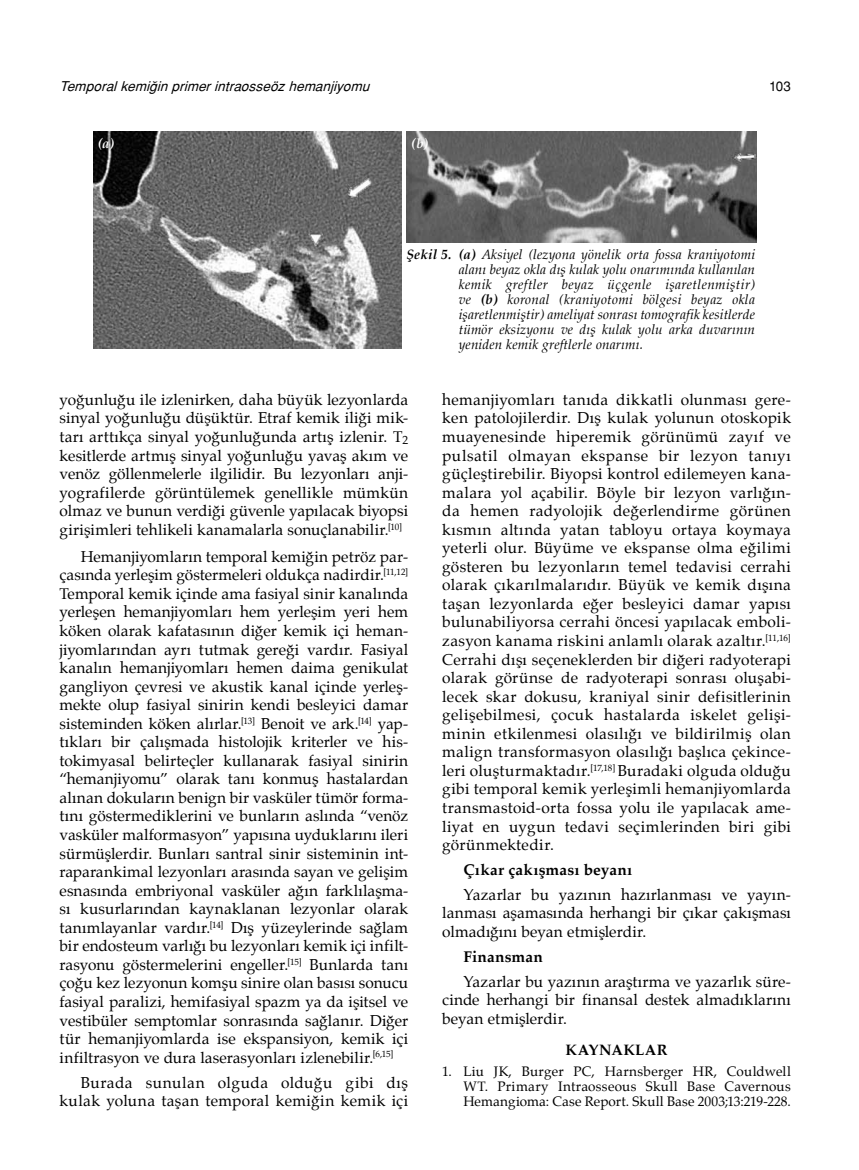
<style>
.page{position:relative;width:859px;height:1170px;background:#fff}
.page>*{position:absolute;margin:0;border:0;box-sizing:border-box;transform-origin:0 0}
.t1{font:15.45px/18.6px "Palatino";letter-spacing:.015em;color:#000;text-align:justify}
.t2{font:700 15.45px "Palatino";letter-spacing:.015em;color:#000}
.t3{font:700 15px "Palatino";letter-spacing:.02em;color:#000}
.t4{font:italic 13.5px/15px "Palatino";letter-spacing:.01em;color:#000;text-align:justify}
.t5{font:13.5px/15px "Palatino";letter-spacing:.01em;color:#000;text-align:justify}
.t6{font:italic 13.5px "Helvetica Normal Tr";color:#000}
.t7{font:italic 700 13.5px "Palatino";color:#fff}
.t8{font:13.5px "Helvetica Normal Tr";color:#000}
.s1{font-weight:700}
</style>
<div class="page">
<img style="left:406px;top:132px;width:350px;height:111px">
<img style="left:93px;top:132px;width:309px;height:217px">
<p class="t6" style="left:60px;top:78px;width:316px">Temporalkemiğinprimerintraosseözhemanjiyomu</p>
<p class="t8" style="left:769px;top:78px;width:23px">103</p>
<p class="t7" style="left:98px;top:135px;width:18px">(a)</p>
<p class="t7" style="left:411px;top:135px;width:18px">(b)</p>
<p class="t4" style="left:459px;top:248px;width:298px;text-indent:-52px"><span class="s1">Şekil 5. (a)</span> Aksiyel (lezyona yönelik orta fossa kraniyotomi alanı beyaz okla dış kulak yolu onarımında kullanılan kemik greftler beyaz üçgenle işaretlenmiştir) ve <span class="s1">(b)</span> koronal (kraniyotomi bölgesi beyaz okla işaretlenmiştir) ameliyat sonrası tomografik kesitlerde tümör eksizyonu ve dış kulak yolu arka duvarının yeniden kemik greftlerle onarımı.</p>
<p class="t1" style="left:60px;top:391px;width:350px">yoğunluğu ile izlenirken, daha büyük lezyonlarda sinyal yoğunluğu düşüktür. Etraf kemik iliği mik&shy;tarı arttıkça sinyal yoğunluğunda artış izlenir. T<sub>2 </sub>kesitlerde artmış sinyal yoğunluğu yavaş akım ve venöz göllenmelerle ilgilidir. Bu lezyonları anji&shy;yografilerde görüntülemek genellikle mümkün olmaz ve bunun verdiği güvenle yapılacak biyopsi girişimleri tehlikeli kanamalarla sonuçlanabilir.<sup>[10]</sup></p>
<p class="t1" style="left:60px;top:548px;width:350px;text-indent:21px">Hemanjiyomların temporal kemiğin petröz par&shy;çasında yerleşim göstermeleri oldukça nadirdir.<sup>[11,12] </sup>Temporal kemik içinde ama fasiyal sinir kanalında yerleşen hemanjiyomları hem yerleşim yeri hem köken olarak kafatasının diğer kemik içi heman&shy;jiyomlarından ayrı tutmak gereği vardır. Fasiyal kanalın hemanjiyomları hemen daima genikulat gangliyon çevresi ve akustik kanal içinde yerleş&shy;mekte olup fasiyal sinirin kendi besleyici damar sisteminden köken alırlar.<sup>[13]</sup> Benoit ve ark.<sup>[14]</sup> yap&shy;tıkları bir çalışmada histolojik kriterler ve his&shy;tokimyasal belirteçler kullanarak fasiyal sinirin “hemanjiyomu” olarak tanı konmuş hastalardan alınan dokuların benign bir vasküler tümör forma&shy;tını göstermediklerini ve bunların aslında “venöz vasküler malformasyon” yapısına uyduklarını ileri sürmüşlerdir. Bunları santral sinir sisteminin int&shy;raparankimal lezyonları arasında sayan ve gelişim esnasında embriyonal vasküler ağın farklılaşma&shy;sı kusurlarından kaynaklanan lezyonlar olarak tanımlayanlar vardır.<sup>[14]</sup> Dış yüzeylerinde sağlam bir endosteum varlığı bu lezyonları kemik içi infilt&shy;rasyonu göstermelerini engeller.<sup>[15]</sup> Bunlarda tanı çoğu kez lezyonun komşu sinire olan basısı sonucu fasiyal paralizi, hemifasiyal spazm ya da işitsel ve vestibüler semptomlar sonrasında sağlanır. Diğer tür hemanjiyomlarda ise ekspansiyon, kemik içi infiltrasyon ve dura laserasyonları izlenebilir.<sup>[6,15]</sup></p>
<p class="t1" style="left:60px;top:1074px;width:350px;text-align:right">Burada sunulan olguda olduğu gibi dış kulak yoluna taşan temporal kemiğin kemik içi</p>
<p class="t1" style="left:442px;top:391px;width:350px">hemanjiyomları tanıda dikkatli olunması gere&shy;ken patolojilerdir. Dış kulak yolunun otoskopik muayenesinde hiperemik görünümü zayıf ve pulsatil olmayan ekspanse bir lezyon tanıyı güçleştirebilir. Biyopsi kontrol edilemeyen kana&shy;malara yol açabilir. Böyle bir lezyon varlığın&shy;da hemen radyolojik değerlendirme görünen kısmın altında yatan tabloyu ortaya koymaya yeterli olur. Büyüme ve ekspanse olma eğilimi gösteren bu lezyonların temel tedavisi cerrahi olarak çıkarılmalarıdır. Büyük ve kemik dışına taşan lezyonlarda eğer besleyici damar yapısı bulunabiliyorsa cerrahi öncesi yapılacak emboli&shy;zasyon kanama riskini anlamlı olarak azaltır.<sup>[11,16] </sup>Cerrahi dışı seçeneklerden bir diğeri radyoterapi olarak görünse de radyoterapi sonrası oluşabi&shy;lecek skar dokusu, kraniyal sinir defisitlerinin gelişebilmesi, çocuk hastalarda iskelet gelişi&shy;minin etkilenmesi olasılığı ve bildirilmiş olan malign transformasyon olasılığı başlıca çekince&shy;leri oluşturmaktadır.<sup>[17,18]</sup> Buradaki olguda olduğu gibi temporal kemik yerleşimli hemanjiyomlarda transmastoid-orta fossa yolu ile yapılacak ame&shy;liyat en uygun tedavi seçimlerinden biri gibi görünmektedir.</p>
<p class="t2" style="left:463px;top:860px;width:170px">Çıkar çakışması beyanı</p>
<p class="t1" style="left:442px;top:886px;width:350px;text-indent:21px">Yazarlar bu yazının hazırlanması ve yayın&shy;lanması aşamasında herhangi bir çıkar çakışması olmadığını beyan etmişlerdir.</p>
<p class="t2" style="left:463px;top:947px;width:81px">Finansman</p>
<p class="t1" style="left:442px;top:973px;width:350px;text-indent:21px">Yazarlar bu yazının araştırma ve yazarlık süre&shy;cinde herhangi bir finansal destek almadıklarını beyan etmişlerdir.</p>
<p class="t3" style="left:566px;top:1040px;width:103px">KAYNAKLAR</p>
<p class="t5" style="left:463px;top:1065px;width:329px;text-indent:-21px">1. Liu JK, Burger PC, Harnsberger HR, Couldwell WT. Primary Intraosseous Skull Base Cavernous Hemangioma: Case Report. Skull Base 2003;13:219-228.</p>
</div>
